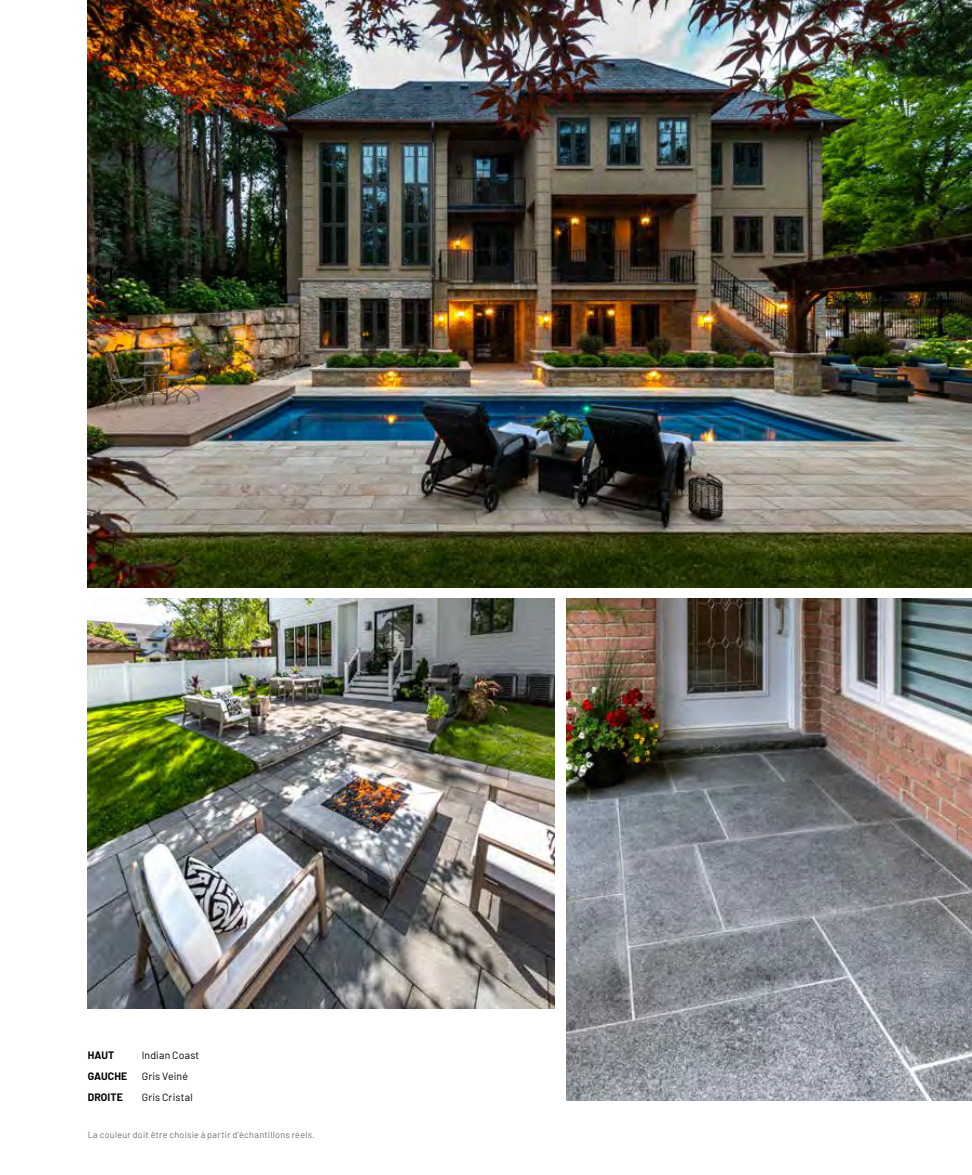
<style>
.page{position:relative;width:972px;height:1175px;background:#fff}
.page>*{position:absolute;margin:0;border:0;box-sizing:border-box;transform-origin:0 0}
.t1{font:10.5px "Barlow";letter-spacing:.02em;color:#000}
.t2{font:700 10.5px "Barlow";letter-spacing:.015em;color:#000}
.t3{font:9px "Barlow";letter-spacing:.035em;color:#6d6e71}
</style>
<div class="page">
<img style="left:87px;top:0;width:885px;height:587px">
<img style="left:87px;top:598px;width:468px;height:410px">
<img style="left:567px;top:598px;width:405px;height:502px">
<p class="t2" style="left:88px;top:1047px;width:28px">HAUT</p>
<p class="t1" style="left:142px;top:1047px;width:59px">Indian Coast</p>
<p class="t2" style="left:88px;top:1068px;width:41px">GAUCHE</p>
<p class="t1" style="left:142px;top:1068px;width:48px">Gris Veiné</p>
<p class="t2" style="left:88px;top:1089px;width:37px">DROITE</p>
<p class="t1" style="left:142px;top:1089px;width:53px">Gris Cristal</p>
<p class="t3" style="left:88px;top:1128px;width:229px">La couleur doit être choisie à partir d'échantillons réels.</p>
</div>
